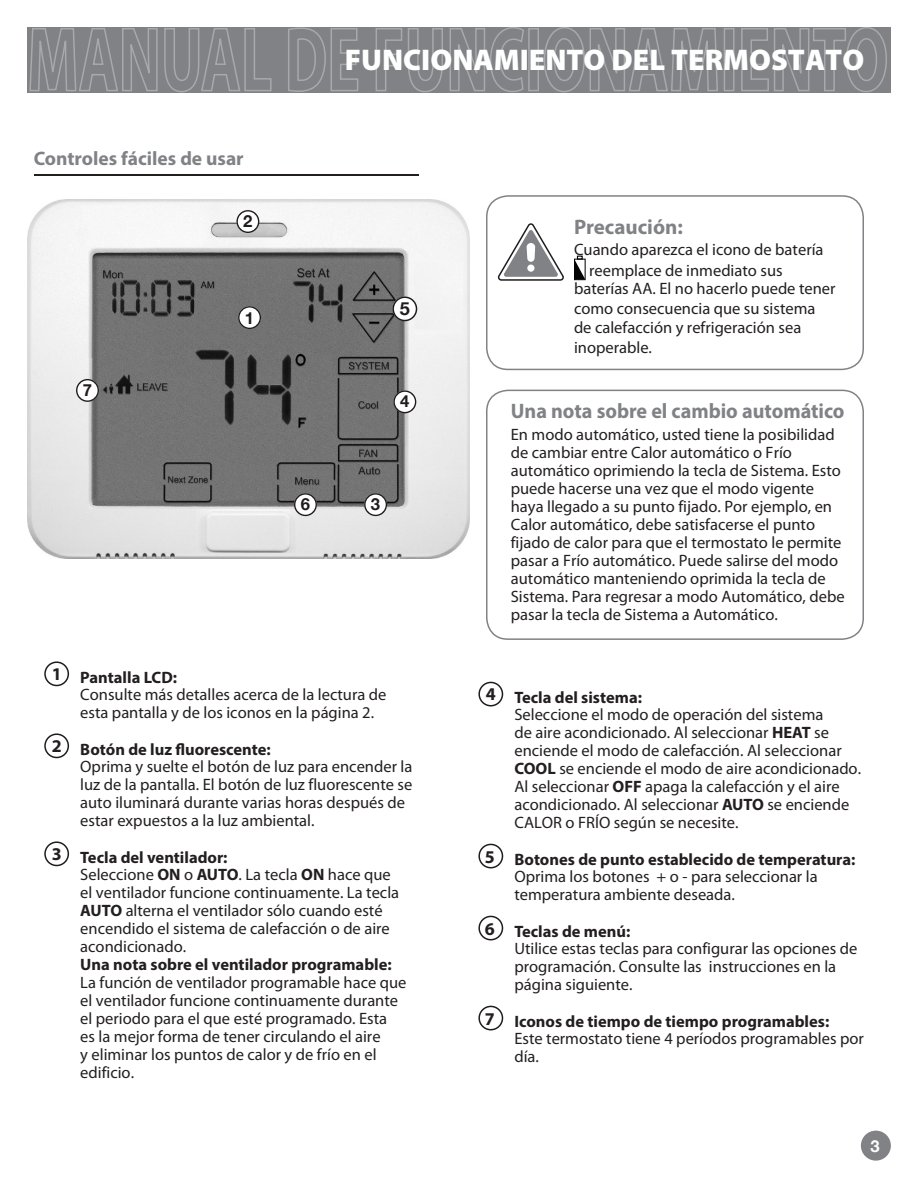
<style>
.page{position:relative;width:918px;height:1188px;background:#fff}
.page>*{position:absolute;margin:0;border:0;box-sizing:border-box;transform-origin:0 0}
.t1{font:900 30px "Myriad Pro";color:#fff}
.t2{font:700 21px "Myriad Pro";color:#808285;scale:.96 1}
.t3{font:700 21px "Myriad Pro";color:#808285}
.t4{font:700 19.5px "Myriad Pro";color:#808285}
.t5{font:700 18px "Myriad Pro";color:#231f20}
.t6{font:700 18px "Helvetica Neue";color:#201c1d}
.t7{font:700 16.65px "Helvetica Neue";color:#201c1d}
.t8{font:16.5px/18px "Myriad Pro";color:#231f20}
.t9{font:700 16.5px "Myriad Pro";color:#231f20}
.t10{font:700 16.5px "Helvetica Neue";color:#fff}
.s1{font-weight:700}
</style>
<div class="page">
<div style="left:27px;top:27px;width:864px;height:66px;background:#808285"></div>
<div style="left:861px;top:1131px;width:30px;height:30px;background:#808285;border-radius:50%"></div>
<svg style="left:29px;top:28px;width:243px;height:65px"></svg>
<svg style="left:288px;top:27px;width:71px;height:65px"></svg>
<svg style="left:375px;top:27px;width:149px;height:66px"></svg>
<div style="left:528px;top:28px;width:11px;height:63px;border:2px solid #a8a9ad"></div>
<svg style="left:544px;top:27px;width:174px;height:66px"></svg>
<div style="left:724px;top:28px;width:11px;height:63px;border:2px solid #a8a9ad"></div>
<svg style="left:741px;top:27px;width:146px;height:66px"></svg>
<hr style="left:34px;top:175px;width:384px;height:1px;background:#231f20">
<svg style="left:44px;top:661px;width:25px;height:25px"></svg>
<svg style="left:44px;top:733px;width:25px;height:25px"></svg>
<svg style="left:44px;top:841px;width:25px;height:25px"></svg>
<svg style="left:574px;top:256px;width:12px;height:24px"></svg>
<svg style="left:498px;top:223px;width:66px;height:58px"></svg>
<div style="left:486px;top:195px;width:378px;height:175px;border:2px solid #808285;border-radius:21px"></div>
<img style="left:27px;top:200px;width:442px;height:358px">
<svg style="left:294px;top:493px;width:23px;height:23px"></svg>
<svg style="left:76px;top:379px;width:23px;height:23px"></svg>
<svg style="left:238px;top:306px;width:23px;height:23px"></svg>
<svg style="left:236px;top:210px;width:23px;height:23px"></svg>
<svg style="left:364px;top:493px;width:23px;height:23px"></svg>
<svg style="left:393px;top:390px;width:23px;height:23px"></svg>
<svg style="left:392px;top:296px;width:25px;height:25px"></svg>
<div style="left:210px;top:517px;width:74px;height:28px;background:#e5e5e5"></div>
<div style="left:486px;top:390px;width:378px;height:250px;border:2px solid #808285;border-radius:21px"></div>
<svg style="left:478px;top:682px;width:25px;height:25px"></svg>
<svg style="left:478px;top:844px;width:25px;height:24px"></svg>
<svg style="left:478px;top:916px;width:25px;height:24px"></svg>
<svg style="left:478px;top:1006px;width:25px;height:24px"></svg>
<p class="t4" style="left:34px;top:146px;width:212px">Controles fáciles de usar</p>
<p class="t7" style="left:243px;top:211px;width:11px">2</p>
<p class="t7" style="left:83px;top:379px;width:11px">7</p>
<p class="t7" style="left:245px;top:308px;width:11px">1</p>
<p class="t1" style="left:345px;top:40px;width:521px">FUNCIONAMIENTO DEL TERMOSTATO</p>
<p class="t7" style="left:301px;top:494px;width:11px">6</p>
<p class="t6" style="left:400px;top:297px;width:12px">5</p>
<p class="t7" style="left:400px;top:391px;width:11px">4</p>
<p class="t7" style="left:371px;top:494px;width:11px">3</p>
<p class="t3" style="left:574px;top:213px;width:110px">Precaución:</p>
<p class="t8" style="left:589px;top:239px;width:236px;line-height:21px;text-indent:-15px">Cuando aparezca el icono de batería reemplace de inmediato sus</p>
<p class="t8" style="left:574px;top:279px;width:263px;line-height:19.5px">baterías AA. El no hacerlo puede tener como consecuencia que su sistema de calefacción y refrigeración sea inoperable.</p>
<p class="t2" style="left:511px;top:397px;width:349px">Una nota sobre el cambio automático</p>
<p class="t8" style="left:511px;top:425px;width:335px">En modo automático, usted tiene la posibilidad de cambiar entre Calor automático o Frío automático oprimiendo la tecla de Sistema. Esto puede hacerse una vez que el modo vigente haya llegado a su punto fijado. Por ejemplo, en Calor automático, debe satisfacerse el punto fijado de calor para que el termostato le permite pasar a Frío automático. Puede salirse del modo automático manteniendo oprimida la tecla de Sistema. Para regresar a modo Automático, debe pasar la tecla de Sistema a Automático.</p>
<p class="t5" style="left:52px;top:662px;width:11px">1</p>
<p class="t9" style="left:80px;top:666px;width:98px">Pantalla LCD:</p>
<p class="t8" style="left:80px;top:686px;width:308px">Consulte más detalles acerca de la lectura de esta pantalla y de los iconos en la página 2.</p>
<p class="t5" style="left:52px;top:734px;width:11px">2</p>
<p class="t9" style="left:80px;top:738px;width:192px">Botón de luz fluorescente:</p>
<p class="t8" style="left:80px;top:758px;width:334px">Oprima y suelte el botón de luz para encender la luz de la pantalla. El botón de luz fluorescente se auto iluminará durante varias horas después de estar expuestos a la luz ambiental.</p>
<p class="t5" style="left:52px;top:842px;width:11px">3</p>
<p class="t9" style="left:80px;top:846px;width:149px">Tecla del ventilador:</p>
<p class="t8" style="left:80px;top:866px;width:328px">Seleccione <span class="s1">ON</span> o <span class="s1">AUTO</span>. La tecla <span class="s1">ON</span> hace que el ventilador funcione continuamente. La tecla <span class="s1">AUTO</span> alterna el ventilador sólo cuando esté encendido el sistema de calefacción o de aire acondicionado.<br><span class="s1">Una nota sobre el ventilador programable:<br></span>La función de ventilador programable hace que el ventilador funcione continuamente durante el periodo para el que esté programado. Esta<br>es la mejor forma de tener circulando el aire<br>y eliminar los puntos de calor y de frío en el edificio.</p>
<p class="t5" style="left:486px;top:683px;width:11px">4</p>
<p class="t8" style="left:514px;top:689px;width:348px"><span class="s1">Tecla del sistema:<br></span>Seleccione el modo de operación del sistema<br>de aire acondicionado. Al seleccionar <span class="s1">HEAT</span> se enciende el modo de calefacción. Al seleccionar <span class="s1">COOL</span> se enciende el modo de aire acondicionado.<br>Al seleccionar <span class="s1">OFF</span> apaga la calefacción y el aire acondicionado. Al seleccionar <span class="s1">AUTO</span> se enciende CALOR o FRÍO según se necesite.</p>
<p class="t5" style="left:485px;top:845px;width:11px">5</p>
<p class="t8" style="left:514px;top:851px;width:342px"><span class="s1">Botones de punto establecido de temperatura:<br></span>Oprima los botones + o - para seleccionar la temperatura ambiente deseada.</p>
<p class="t5" style="left:485px;top:917px;width:11px">6</p>
<p class="t8" style="left:514px;top:923px;width:344px"><span class="s1">Teclas de menú:<br></span>Utilice estas teclas para configurar las opciones de programación. Consulte las instrucciones en la página siguiente.</p>
<p class="t5" style="left:485px;top:1007px;width:11px">7</p>
<p class="t8" style="left:514px;top:1013px;width:351px"><span class="s1">Iconos de tiempo de tiempo programables:<br></span>Este termostato tiene 4 períodos programables por día.</p>
<p class="t10" style="left:871px;top:1136px;width:11px">3</p>
</div>
